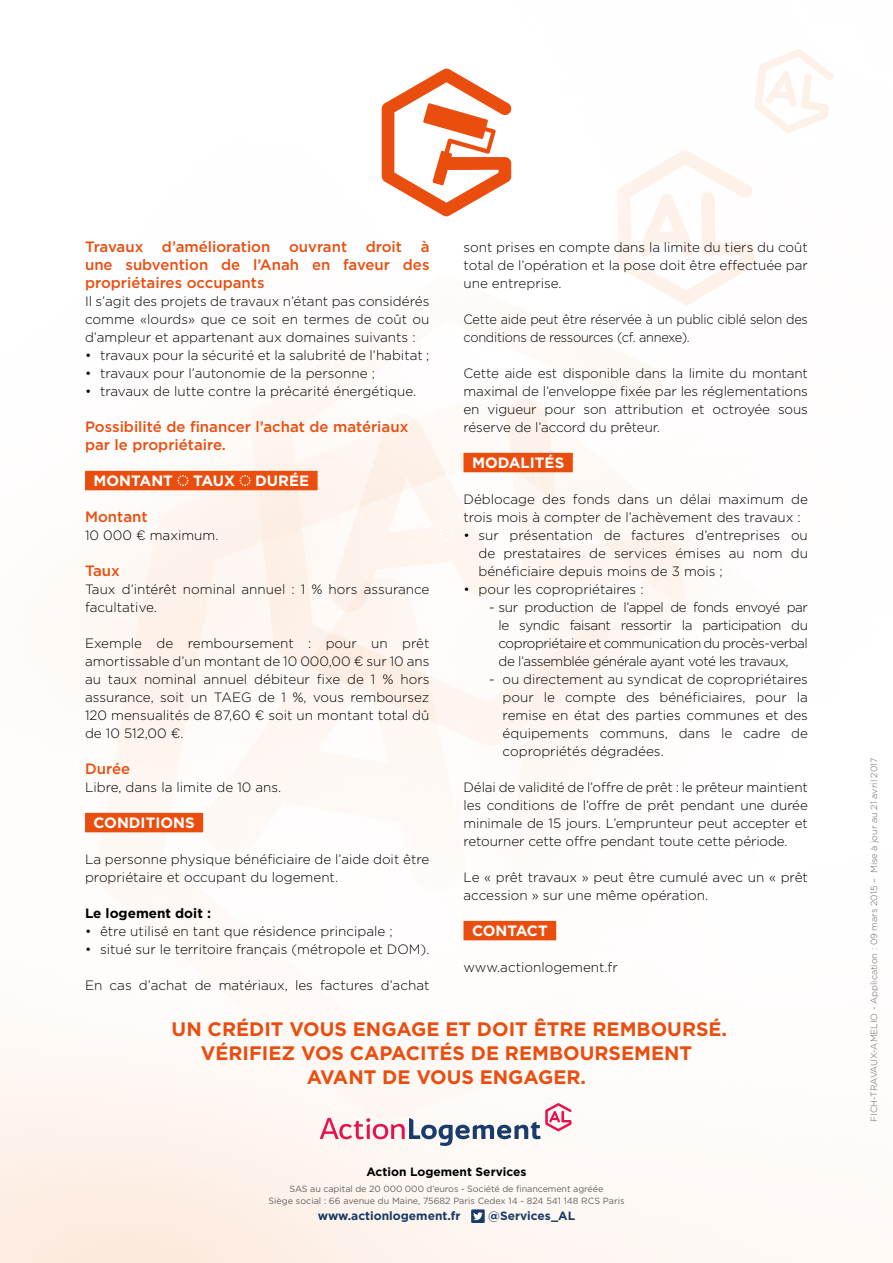
<style>
.page{position:relative;width:893px;height:1263px;background:#fff}
.page>*{position:absolute;margin:0;border:0;box-sizing:border-box;transform-origin:0 0}
.t1{font:700 19.5px/24px "Gotham";color:#e94e0f;text-align:center}
.t2{font:500 15px/18px "Gotham";color:#e94e0f;text-align:justify}
.t3{font:700 15px "Gotham";color:#fff}
.t4{font:300 13.5px/18px "Gotham";color:#000;text-align:justify}
.t5{font:300 13.5px/18px "Gotham";letter-spacing:-.02em;color:#000;scale:.95 1}
.t6{font:700 13.5px "Gotham";color:#000}
.t7{font:700 12px "Gotham";color:#183b68}
.t8{font:700 12px "Gotham";color:#000}
.t9{font:9px/12px "Gotham";letter-spacing:-.01em;color:#646363;text-align:center}
.t10{font:300 9px "Gotham";color:#646363}
</style>
<div class="page">
<div style="left:85px;top:471px;width:233px;height:19px;background:#e94e0f"></div>
<div style="left:85px;top:813px;width:118px;height:19px;background:#e94e0f"></div>
<svg style="left:177px;top:475px;width:12px;height:11px"></svg>
<svg style="left:239px;top:475px;width:12px;height:11px"></svg>
<div style="left:463px;top:453px;width:110px;height:19px;background:#e94e0f"></div>
<div style="left:463px;top:921px;width:93px;height:19px;background:#e94e0f"></div>
<svg style="left:439px;top:526px;width:15px;height:16px"></svg>
<svg style="left:382px;top:69px;width:129px;height:148px"></svg>
<svg style="left:320px;top:1103px;width:251px;height:43px"></svg>
<div style="left:471px;top:1209px;width:14px;height:14px;background:#183b68"></div>
<svg style="left:473px;top:1212px;width:10px;height:8px"></svg>
<p class="t2" style="left:85px;top:238px;width:346px">Travaux d’amélioration ouvrant droit à une subvention de l’Anah en faveur des propriétaires occupants</p>
<p class="t4" style="left:85px;top:292px;width:346px">Il s’agit des projets de travaux n’étant pas considérés comme «lourds» que ce soit en termes de coût ou d’ampleur et appartenant aux domaines suivants :</p>
<p class="t4" style="left:85px;top:346px;width:346px">• travaux pour la sécurité et la salubrité de l’habitat ;</p>
<p class="t4" style="left:85px;top:364px;width:291px">• travaux pour l’autonomie de la personne ;</p>
<p class="t4" style="left:85px;top:382px;width:333px">• travaux de lutte contre la précarité énergétique.</p>
<p class="t2" style="left:85px;top:418px;width:325px">Possibilité de financer l’achat de matériaux par le propriétaire.</p>
<p class="t3" style="left:94px;top:471px;width:81px">MONTANT</p>
<p class="t3" style="left:193px;top:471px;width:44px">TAUX</p>
<p class="t3" style="left:255px;top:471px;width:56px">DURÉE</p>
<p class="t2" style="left:85px;top:508px;width:64px">Montant</p>
<p class="t4" style="left:85px;top:526px;width:135px">10 000 € maximum.</p>
<p class="t2" style="left:85px;top:562px;width:36px">Taux</p>
<p class="t4" style="left:85px;top:580px;width:346px">Taux d’intérêt nominal annuel : 1 % hors assurance facultative.</p>
<p class="t4" style="left:85px;top:634px;width:346px">Exemple de remboursement : pour un prêt amortissable d’un montant de 10 000,00 € sur 10 ans au taux nominal annuel débiteur fixe de 1 % hors assurance, soit un TAEG de 1 %, vous remboursez 120 mensualités de 87,60 € soit un montant total dû de 10 512,00 €.</p>
<p class="t2" style="left:85px;top:760px;width:47px">Durée</p>
<p class="t4" style="left:85px;top:778px;width:198px">Libre, dans la limite de 10 ans.</p>
<p class="t3" style="left:94px;top:813px;width:103px">CONDITIONS</p>
<p class="t4" style="left:85px;top:850px;width:346px">La personne physique bénéficiaire de l’aide doit être propriétaire et occupant du logement.</p>
<p class="t6" style="left:85px;top:904px;width:127px">Le logement doit :</p>
<p class="t4" style="left:85px;top:922px;width:309px">• être utilisé en tant que résidence principale ;</p>
<p class="t4" style="left:85px;top:940px;width:346px">• situé sur le territoire français (métropole et DOM).</p>
<p class="t4" style="left:85px;top:976px;width:346px">En cas d’achat de matériaux, les factures d’achat</p>
<p class="t4" style="left:463px;top:238px;width:346px">sont prises en compte dans la limite du tiers du coût total de l’opération et la pose doit être effectuée par une entreprise.</p>
<p class="t5" style="left:463px;top:310px;width:364px">Cette aide peut être réservée à un public ciblé selon des conditions de ressources (cf. annexe).</p>
<p class="t4" style="left:463px;top:364px;width:346px">Cette aide est disponible dans la limite du montant maximal de l’enveloppe fixée par les réglementations en vigueur pour son attribution et octroyée sous réserve de l’accord du prêteur.</p>
<p class="t3" style="left:472px;top:453px;width:94px">MODALITÉS</p>
<p class="t4" style="left:463px;top:490px;width:346px">Déblocage des fonds dans un délai maximum de trois mois à compter de l’achèvement des travaux :</p>
<p class="t4" style="left:478px;top:526px;width:331px;text-indent:-15px">• sur présentation de factures d’entreprises ou de prestataires de services émises au nom du bénéficiaire depuis moins de 3 mois ;</p>
<p class="t4" style="left:463px;top:580px;width:182px">• pour les copropriétaires :</p>
<p class="t4" style="left:499px;top:598px;width:311px;text-indent:-10px">- sur production de l’appel de fonds envoyé par le syndic faisant ressortir la participation du copropriétaire et communication du procès-verbal de l’assemblée générale ayant voté les travaux,</p>
<p class="t4" style="left:503px;top:670px;width:307px;text-indent:-14px">- ou directement au syndicat de copropriétaires pour le compte des bénéficiaires, pour la remise en état des parties communes et des équipements communs, dans le cadre de copropriétés dégradées.</p>
<p class="t4" style="left:463px;top:778px;width:346px">Délai de validité de l’offre de prêt : le prêteur maintient les conditions de l’offre de prêt pendant une durée minimale de 15 jours. L’emprunteur peut accepter et retourner cette offre pendant toute cette période.</p>
<p class="t4" style="left:463px;top:868px;width:346px">Le « prêt travaux » peut être cumulé avec un « prêt accession » sur une même opération.</p>
<p class="t3" style="left:472px;top:921px;width:77px">CONTACT</p>
<p class="t4" style="left:463px;top:958px;width:156px">www.actionlogement.fr</p>
<h1 class="t1" style="left:172px;top:1017px;width:557px">UN CRÉDIT VOUS ENGAGE ET DOIT ÊTRE REMBOURSÉ.<br>VÉRIFIEZ VOS CAPACITÉS DE REMBOURSEMENT<br>AVANT DE VOUS ENGAGER.</h1>
<p class="t8" style="left:366px;top:1164px;width:162px">Action Logement Services</p>
<p class="t9" style="left:268px;top:1183px;width:358px">SAS au capital de 20 000 000 d’euros - Société de financement agréée<br>Siège social : 66 avenue du Maine, 75682 Paris Cedex 14 - 824 541 148 RCS Paris</p>
<p class="t7" style="left:318px;top:1208px;width:144px">www.actionlogement.fr</p>
<p class="t7" style="left:488px;top:1208px;width:88px">@Services_AL</p>
<p class="t10" style="left:868px;top:1122px;width:366px;rotate:-90deg">FICH-TRAVAUX-AMELIO - Application : 09 mars 2015 – Mise à jour au 21 avril 2017</p>
</div>
